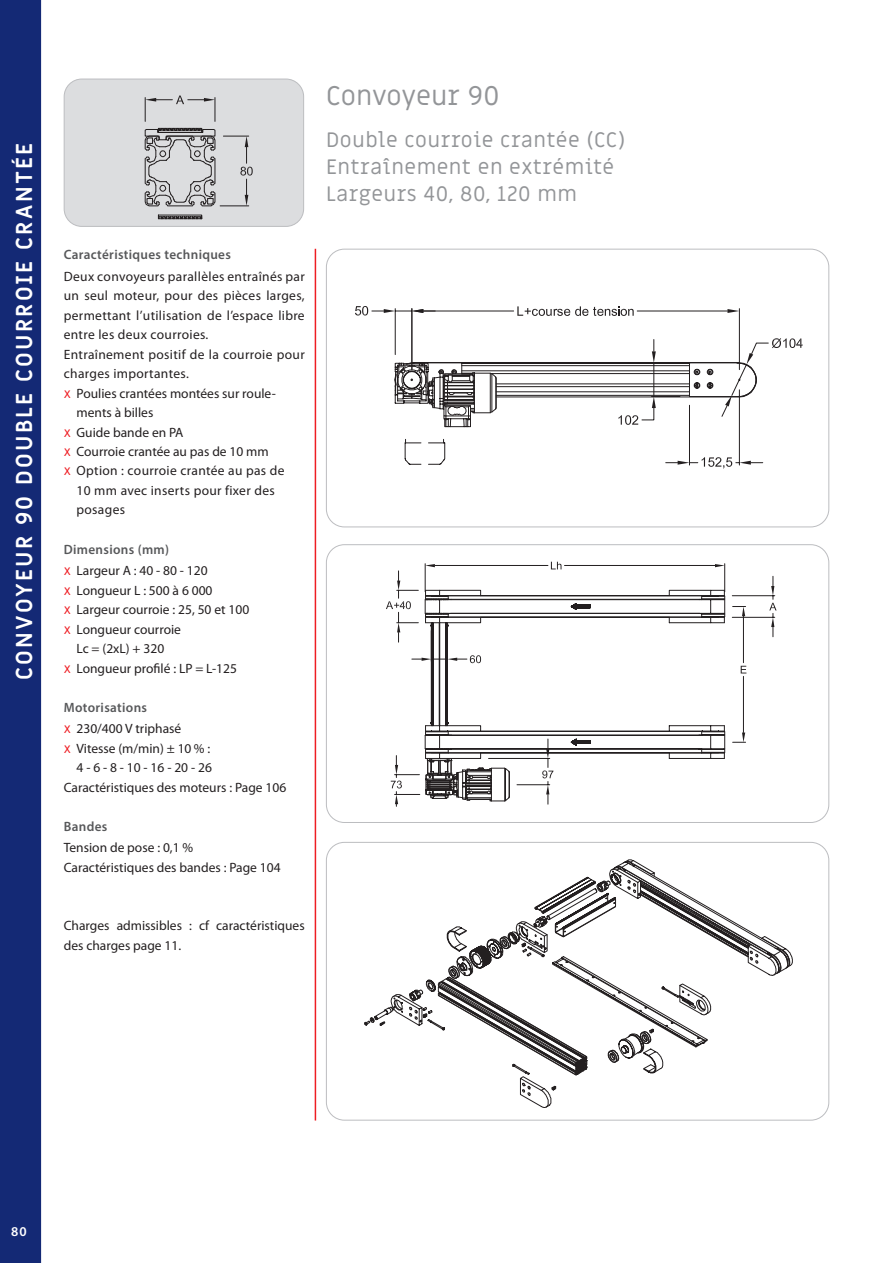
<style>
.page{position:relative;width:893px;height:1263px;background:#fff}
.page>*{position:absolute;margin:0;border:0;box-sizing:border-box;transform-origin:0 0}
.t1{font:27px "Miriam Libre";letter-spacing:.005em;color:#939598}
.t2{font:700 22.5px "Miriam Libre";letter-spacing:.1em;color:#fff}
.t3{font:21px/27px "Miriam Libre";letter-spacing:.025em;color:#939598}
.t4{font:13.5px/21.6px "Myriad Pro";color:#231f20}
.t5{font:13.5px "Myriad Pro";letter-spacing:.025em;color:#231f20}
.t6{font:600 13.5px "Myriad Pro";letter-spacing:.025em;color:#57585a}
.t7{font:600 13.5px "Myriad Pro";color:#fff}
.s1{font-family:"Miriam Libre";color:#ee1d23}
.s2{font-weight:600;color:#57585a}
</style>
<div class="page">
<hr style="left:315px;top:249px;width:1px;height:871px;background:#ee1d23">
<div style="left:64px;top:79px;width:240px;height:147px;background:#dcdddf;border-radius:18px"></div>
<div style="left:64px;top:79px;width:240px;height:148px;border:1px solid #bcbdc0;border-radius:18px"></div>
<svg style="left:115px;top:79px;width:161px;height:148px"></svg>
<hr style="left:732px;top:617px;width:43px;height:1px;background:#231f20">
<hr style="left:732px;top:595px;width:43px;height:1px;background:#231f20">
<svg style="left:769px;top:576px;width:8px;height:61px"></svg>
<hr style="left:743px;top:676px;width:1px;height:56px;background:#231f20">
<hr style="left:743px;top:616px;width:1px;height:47px;background:#231f20">
<svg style="left:733px;top:606px;width:13px;height:10px"></svg>
<svg style="left:733px;top:732px;width:13px;height:11px"></svg>
<svg style="left:741px;top:666px;width:5px;height:7px"></svg>
<svg style="left:386px;top:562px;width:339px;height:244px"></svg>
<div style="left:326px;top:544px;width:503px;height:279px;border:1px solid #bcbdc0;border-radius:18px"></div>
<svg style="left:365px;top:860px;width:427px;height:248px"></svg>
<svg style="left:447px;top:882px;width:324px;height:187px"></svg>
<div style="left:326px;top:842px;width:503px;height:278px;border:1px solid #bcbdc0;border-radius:18px"></div>
<svg style="left:371px;top:308px;width:369px;height:157px"></svg>
<svg style="left:384px;top:309px;width:11px;height:4px"></svg>
<svg style="left:355px;top:306px;width:13px;height:9px"></svg>
<hr style="left:637px;top:311px;width:90px;height:1px;background:#231f20">
<hr style="left:423px;top:311px;width:91px;height:1px;background:#231f20">
<hr style="left:739px;top:309px;width:1px;height:61px;background:#231f20">
<hr style="left:412px;top:309px;width:1px;height:61px;background:#231f20">
<svg style="left:412px;top:309px;width:11px;height:4px"></svg>
<svg style="left:727px;top:309px;width:12px;height:4px"></svg>
<svg style="left:517px;top:306px;width:117px;height:10px"></svg>
<hr style="left:689px;top:405px;width:1px;height:60px;background:#231f20">
<hr style="left:739px;top:390px;width:1px;height:75px;background:#231f20">
<svg style="left:666px;top:457px;width:97px;height:11px"></svg>
<svg style="left:394px;top:338px;width:409px;height:89px"></svg>
<div style="left:326px;top:249px;width:503px;height:278px;border:1px solid #bcbdc0;border-radius:18px"></div>
<div style="left:0;top:0;width:41px;height:1263px;background:#142975"></div>
<h2 class="t2" style="left:10px;top:680px;width:539px;rotate:-90deg">CONVOYEUR 90 DOUBLE COURROIE CRANTÉE</h2>
<p class="t6" style="left:64px;top:246px;width:169px">Caractéristiques techniques</p>
<p class="t5" style="left:64px;top:268px;width:242px">Deux convoyeurs parallèles entraînés par</p>
<p class="t5" style="left:64px;top:287px;width:242px">un seul moteur, pour des pièces larges,</p>
<p class="t5" style="left:64px;top:307px;width:242px">permettant l’utilisation de l’espace libre</p>
<p class="t5" style="left:64px;top:326px;width:146px">entre les deux courroies.</p>
<p class="t5" style="left:64px;top:346px;width:242px">Entraînement positif de la courroie pour</p>
<p class="t5" style="left:64px;top:365px;width:127px">charges importantes.</p>
<p class="t4" style="left:64px;top:382px;width:214px"><span class="s1">x</span> Poulies crantées montées sur roule-</p>
<p class="t4" style="left:77px;top:401px;width:78px">ments à billes</p>
<p class="t4" style="left:64px;top:421px;width:121px"><span class="s1">x</span> Guide bande en PA</p>
<p class="t4" style="left:64px;top:440px;width:207px"><span class="s1">x</span> Courroie crantée au pas de 10 mm</p>
<p class="t5" style="left:64px;top:463px;width:222px"><span class="s1">x</span> Option : courroie crantée au pas de</p>
<p class="t5" style="left:77px;top:482px;width:200px">10 mm avec inserts pour fixer des</p>
<p class="t5" style="left:77px;top:502px;width:50px">posages</p>
<p class="t4" style="left:64px;top:538px;width:145px"><span class="s2">Dimensions (mm)<br></span><span class="s1">x</span> Largeur A : 40 - 80 - 120</p>
<p class="t4" style="left:64px;top:579px;width:150px"><span class="s1">x</span> Longueur L : 500 à 6 000</p>
<p class="t4" style="left:64px;top:599px;width:187px"><span class="s1">x</span> Largeur courroie : 25, 50 et 100</p>
<p class="t4" style="left:64px;top:618px;width:119px"><span class="s1">x</span> Longueur courroie</p>
<p class="t4" style="left:77px;top:638px;width:89px">Lc = (2xL) + 320</p>
<p class="t4" style="left:64px;top:657px;width:175px"><span class="s1">x</span> Longueur profilé : LP = L-125</p>
<p class="t4" style="left:64px;top:696px;width:119px"><span class="s2">Motorisations<br></span><span class="s1">x</span> 230/400 V triphasé</p>
<p class="t4" style="left:64px;top:737px;width:148px"><span class="s1">x</span> Vitesse (m/min) ± 10 % :</p>
<p class="t4" style="left:77px;top:757px;width:137px">4 - 6 - 8 - 10 - 16 - 20 - 26</p>
<p class="t4" style="left:64px;top:776px;width:224px">Caractéristiques des moteurs : Page 106</p>
<p class="t6" style="left:64px;top:818px;width:45px">Bandes</p>
<p class="t4" style="left:64px;top:838px;width:218px;line-height:19.5px">Tension de pose : 0,1 %<br>Caractéristiques des bandes : Page 104</p>
<p class="t4" style="left:64px;top:916px;width:242px;line-height:19.5px">Charges admissibles : cf caractéristiques des charges page 11.</p>
<h1 class="t1" style="left:326px;top:79px;width:175px">Convoyeur 90</h1>
<h3 class="t3" style="left:326px;top:127px;width:301px">Double courroie crantée (CC)<br>Entraînement en extrémité<br>Largeurs 40, 80, 120 mm</h3>
<p class="t7" style="left:11px;top:1223px;width:17px">80</p>
</div>
